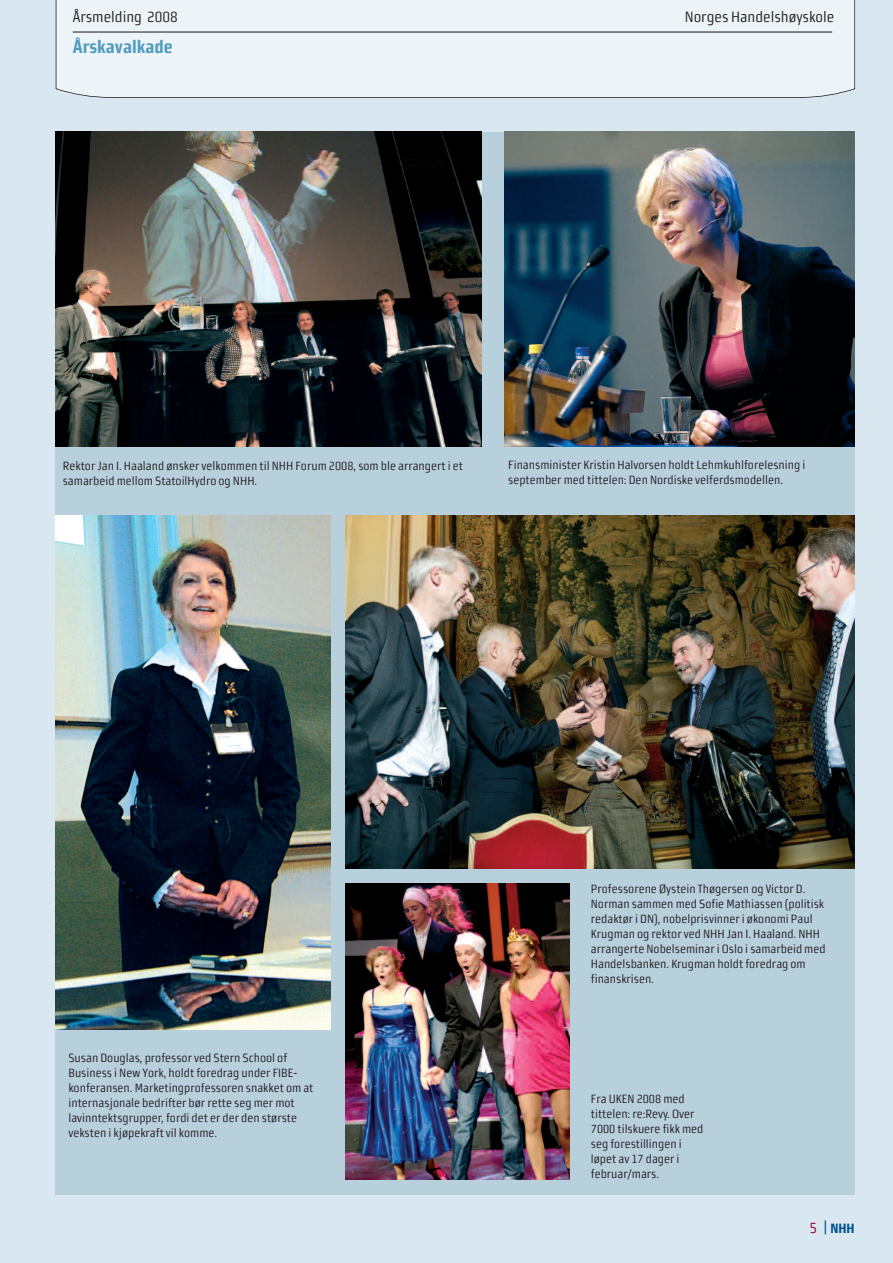
<style>
.page{position:relative;width:893px;height:1263px;background:#d9e8f0}
.page>*{position:absolute;margin:0;border:0;box-sizing:border-box;transform-origin:0 0}
.t1{font:18px "Morgan Sans Cond Bold Office";color:#529cbe}
.t2{font:15px "Morgan Sans Cond Regular Lining";color:#231f20}
.t3{font:13.5px "Morgan Sans Cond Bold Office";color:#00538d}
.t4{font:12px/15px "Morgan Sans Cond Regular Lining";color:#231f20}
.s1{font-family:"Morgan Sans Cond Regular Lining";font-size:15px;color:#98012d}
.s2{font-family:"Meta";font-size:18px}
</style>
<div class="page">
<div style="left:55px;top:132px;width:800px;height:1063px;background:#b8cfdc"></div>
<div style="left:55px;top:0;width:801px;height:98px;background:#ecf4f8"></div>
<hr style="left:73px;top:31px;width:759px;height:2px;background:#231f20">
<img style="left:346px;top:883px;width:224px;height:296px">
<img style="left:505px;top:132px;width:350px;height:314px">
<img style="left:55px;top:516px;width:275px;height:513px">
<img style="left:55px;top:132px;width:427px;height:314px">
<img style="left:346px;top:516px;width:509px;height:352px">
<p class="t2" style="left:73px;top:8px;width:107px">Årsmelding 2008</p>
<p class="t2" style="left:685px;top:8px;width:151px">Norges Handelshøyskole</p>
<h1 class="t1" style="left:73px;top:36px;width:101px">Årskavalkade</h1>
<p class="t4" style="left:63px;top:458px;width:402px">Rektor Jan I. Haaland ønsker velkommen til NHH Forum 2008, som ble arrangert i et samarbeid mellom StatoilHydro og NHH.</p>
<p class="t4" style="left:508px;top:458px;width:299px">Finansminister Kristin Halvorsen holdt Lehmkuhlforelesning i september med tittelen: Den Nordiske velferdsmodellen.</p>
<p class="t4" style="left:68px;top:1050px;width:246px">Susan Douglas, professor ved Stern School of Business i New York, holdt foredrag under FIBE&shy;konferansen. Marketingprofessoren snakket om at internasjonale bedrifter bør rette seg mer mot lavinntektsgrupper, fordi det er der den største veksten i kjøpekraft vil komme.</p>
<p class="t4" style="left:591px;top:882px;width:236px">Professorene Øystein Thøgersen og Victor D.<br>Norman sammen med Sofie Mathiassen (politisk redaktør i DN), nobelprisvinner i økonomi Paul Krugman og rektor ved NHH Jan I. Haaland. NHH arrangerte Nobelseminar i Oslo i samarbeid med Handelsbanken. Krugman holdt foredrag om finanskrisen.</p>
<p class="t4" style="left:591px;top:1091px;width:114px">Fra UKEN 2008 med tittelen: re:Revy. Over<br>7000 tilskuere fikk med seg forestillingen i løpet av 17 dager i februar/mars.</p>
<p class="t3" style="left:809px;top:1220px;width:47px"><span class="s1">5</span> <span class="s2">|</span> NHH</p>
</div>
